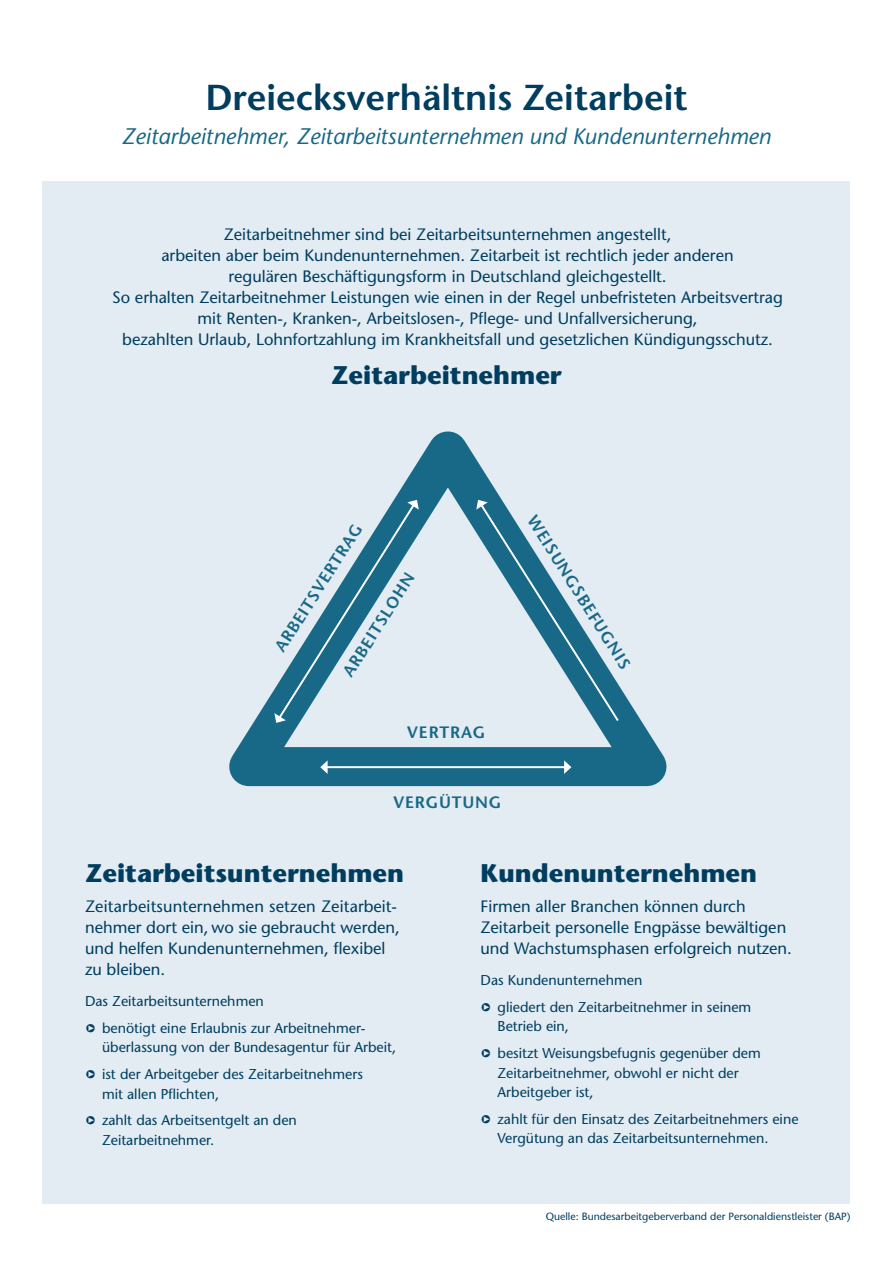
<style>
.page{position:relative;width:893px;height:1263px;background:#fff}
.page>*{position:absolute;margin:0;border:0;box-sizing:border-box;transform-origin:0 0}
.t1{font:600 36px "Stone Sans";color:#003d5f}
.t2{font:700 25.5px "Stone Sans";color:#003d5f}
.t3{font:italic 22.5px "Stone Sans";color:#186887}
.t4{font:16.5px/21px "Stone Sans";color:#003d5f}
.t5{font:600 16.5px "Stone Sans";letter-spacing:.05em;color:#186887}
.t6{font:14.25px/19.5px "Stone Sans";color:#003d5f}
.t7{font:10.5px "Stone Sans";color:#003d5f}
</style>
<div class="page">
<div style="left:43px;top:181px;width:807px;height:1022px;background:#e2ecf2"></div>
<svg style="left:229px;top:431px;width:438px;height:356px"></svg>
<svg style="left:274px;top:500px;width:145px;height:223px"></svg>
<svg style="left:476px;top:500px;width:145px;height:223px"></svg>
<hr style="left:326px;top:766px;width:239px;height:2px;background:#fff">
<svg style="left:564px;top:760px;width:7px;height:14px"></svg>
<svg style="left:320px;top:760px;width:8px;height:14px"></svg>
<h1 class="t1" style="left:205px;top:76px;width:484px">Dreiecksverhältnis Zeitarbeit</h1>
<h3 class="t3" style="left:122px;top:123px;width:651px">Zeitarbeitnehmer, Zeitarbeitsunternehmen und Kundenunternehmen</h3>
<p class="t4" style="left:112px;top:223px;width:672px;text-align:center">Zeitarbeitnehmer sind bei Zeitarbeitsunternehmen angestellt,<br>arbeiten aber beim Kundenunternehmen. Zeitarbeit ist rechtlich jeder anderen<br>regulären Beschäftigungsform in Deutschland gleichgestellt.<br>So erhalten Zeitarbeitnehmer Leistungen wie einen in der Regel unbefristeten Arbeitsvertrag mit Renten-, Kranken-, Arbeitslosen-, Pflege- und Unfallversicherung,<br>bezahlten Urlaub, Lohnfortzahlung im Krankheitsfall und gesetzlichen Kündigungsschutz.</p>
<h2 class="t2" style="left:331px;top:359px;width:232px">Zeitarbeitnehmer</h2>
<p class="t5" style="left:270px;top:644px;width:150px;rotate:-57deg">ARBEITSVERTRAG</p>
<p class="t5" style="left:540px;top:512px;width:179px;rotate:58deg">WEISUNGSBEFUGNIS</p>
<p class="t5" style="left:338px;top:669px;width:121px;rotate:-57deg">ARBEITSLOHN</p>
<p class="t5" style="left:407px;top:722px;width:80px">VERTRAG</p>
<p class="t5" style="left:393px;top:792px;width:110px">VERGÜTUNG</p>
<h2 class="t2" style="left:85px;top:858px;width:321px">Zeitarbeitsunternehmen</h2>
<p class="t4" style="left:85px;top:895px;width:316px">Zeitarbeitsunternehmen setzen Zeitarbeit&shy;nehmer dort ein, wo sie gebraucht werden, und helfen Kundenunternehmen, flexibel zu bleiben.</p>
<p class="t6" style="left:85px;top:991px;width:180px">Das Zeitarbeitsunternehmen</p>
<p class="t6" style="left:102px;top:1018px;width:296px;text-indent:-17px">❑ benötigt eine Erlaubnis zur Arbeitnehmer&shy;überlassung von der Bundesagentur für Arbeit,</p>
<p class="t6" style="left:102px;top:1064px;width:262px;text-indent:-17px">❑ ist der Arbeitgeber des Zeitarbeitnehmers mit allen Pflichten,</p>
<p class="t6" style="left:102px;top:1110px;width:196px;text-indent:-17px">❑ zahlt das Arbeitsentgelt an den<br>Zeitarbeitnehmer.</p>
<h2 class="t2" style="left:480px;top:858px;width:278px">Kundenunternehmen</h2>
<p class="t4" style="left:480px;top:895px;width:313px">Firmen aller Branchen können durch<br>Zeitarbeit personelle Engpässe bewältigen und Wachstumsphasen erfolgreich nutzen.</p>
<p class="t6" style="left:480px;top:970px;width:163px">Das Kundenunternehmen</p>
<p class="t6" style="left:497px;top:997px;width:255px;text-indent:-17px">❑ gliedert den Zeitarbeitnehmer in seinem<br>Betrieb ein,</p>
<p class="t6" style="left:497px;top:1043px;width:265px;text-indent:-17px">❑ besitzt Weisungsbefugnis gegenüber dem<br>Zeitarbeitnehmer, obwohl er nicht der<br>Arbeitgeber ist,</p>
<p class="t6" style="left:497px;top:1109px;width:303px;text-indent:-17px">❑ zahlt für den Einsatz des Zeitarbeitnehmers eine<br>Vergütung an das Zeitarbeitsunternehmen.</p>
<p class="t7" style="left:546px;top:1210px;width:306px">Quelle: Bundesarbeitgeberverband der Personaldienstleister (BAP)</p>
</div>
